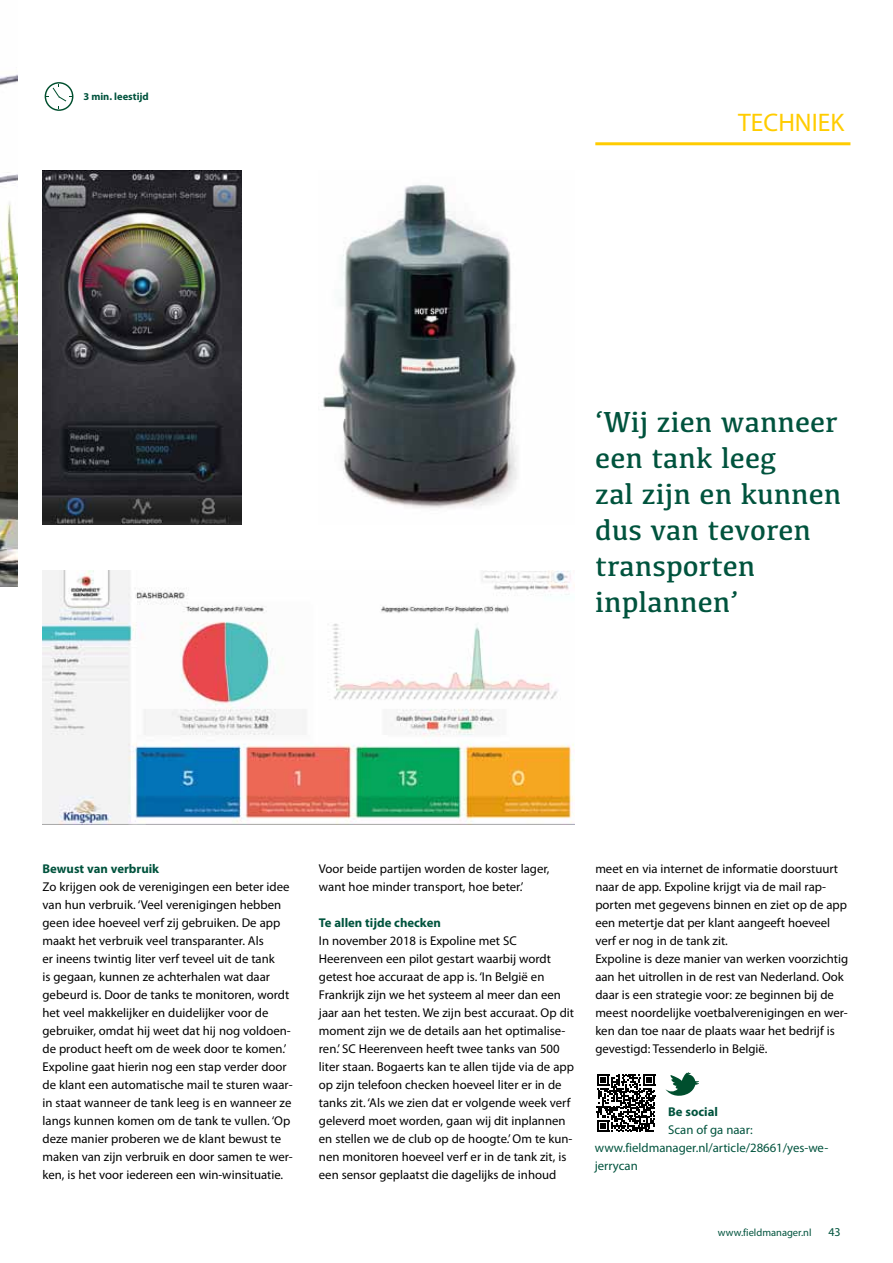
<style>
.page{position:relative;width:893px;height:1263px;background:#fff}
.page>*{position:absolute;margin:0;border:0;box-sizing:border-box;transform-origin:0 0}
.t1{font:30px/36px "Kefa";color:#00533d}
.t2{font:25.5px "Myriad Pro";color:#fc0}
.t3{font:12.75px/18px "Myriad Pro";color:#000}
.t4{font:12.75px/18px "Myriad Pro";color:#00533d}
.t5{font:700 12.75px "Myriad Pro";color:#00533d}
.t6{font:12px "Myriad Pro";color:#00533d}
.t7{font:10.5px "Myriad Pro";color:#00533d}
.t8{font:700 10.5px "Myriad Pro";color:#00533d}
</style>
<div class="page">
<hr style="left:595px;top:142px;width:255px;height:3px;background:#fc0">
<img style="left:0;top:74px;width:17px;height:512px">
<img style="left:43px;top:571px;width:531px;height:253px">
<svg style="left:45px;top:82px;width:28px;height:29px"></svg>
<img style="left:43px;top:170px;width:199px;height:354px">
<img style="left:322px;top:185px;width:195px;height:323px">
<svg style="left:597px;top:1074px;width:58px;height:58px"></svg>
<svg style="left:665px;top:1072px;width:33px;height:24px"></svg>
<p class="t8" style="left:83px;top:90px;width:67px">3 min. leestijd</p>
<h2 class="t2" style="left:738px;top:107px;width:107px">TECHNIEK</h2>
<h1 class="t1" style="left:595px;top:403px;width:248px">‘Wij zien wanneer een tank leeg<br>zal zijn en kunnen dus van tevoren transporten inplannen’</h1>
<p class="t5" style="left:43px;top:860px;width:118px">Bewust van verbruik</p>
<p class="t3" style="left:43px;top:878px;width:252px">Zo krijgen ook de verenigingen een beter idee van hun verbruik. ‘Veel verenigingen hebben geen idee hoeveel verf zij gebruiken. De app maakt het verbruik veel transparanter. Als<br>er ineens twintig liter verf teveel uit de tank<br>is gegaan, kunnen ze achterhalen wat daar gebeurd is. Door de tanks te monitoren, wordt het veel makkelijker en duidelijker voor de gebruiker, omdat hij weet dat hij nog voldoen&shy;de product heeft om de week door te komen.’ Expoline gaat hierin nog een stap verder door de klant een automatische mail te sturen waar&shy;in staat wanneer de tank leeg is en wanneer ze langs kunnen komen om de tank te vullen. ‘Op deze manier proberen we de klant bewust te maken van zijn verbruik en door samen te wer&shy;ken, is het voor iedereen een win-winsituatie.</p>
<p class="t3" style="left:319px;top:860px;width:232px">Voor beide partijen worden de koster lager, want hoe minder transport, hoe beter.’</p>
<p class="t5" style="left:319px;top:914px;width:123px">Te allen tijde checken</p>
<p class="t3" style="left:319px;top:932px;width:257px">In november 2018 is Expoline met SC Heerenveen een pilot gestart waarbij wordt getest hoe accuraat de app is. ‘In België en Frankrijk zijn we het systeem al meer dan een jaar aan het testen. We zijn best accuraat. Op dit moment zijn we de details aan het optimalise&shy;ren.’ SC Heerenveen heeft twee tanks van 500 liter staan. Bogaerts kan te allen tijde via de app op zijn telefoon checken hoeveel liter er in de tanks zit. ‘Als we zien dat er volgende week verf geleverd moet worden, gaan wij dit inplannen en stellen we de club op de hoogte.’ Om te kun&shy;nen monitoren hoeveel verf er in de tank zit, is een sensor geplaatst die dagelijks de inhoud</p>
<p class="t3" style="left:595px;top:860px;width:254px">meet en via internet de informatie doorstuurt naar de app. Expoline krijgt via de mail rap&shy;porten met gegevens binnen en ziet op de app een metertje dat per klant aangeeft hoeveel verf er nog in de tank zit.<br>Expoline is deze manier van werken voorzichtig aan het uitrollen in de rest van Nederland. Ook daar is een strategie voor: ze beginnen bij de meest noordelijke voetbalverenigingen en wer&shy;ken dan toe naar de plaats waar het bedrijf is gevestigd: Tessenderlo in België.</p>
<p class="t5" style="left:668px;top:1103px;width:51px">Be social</p>
<p class="t4" style="left:595px;top:1121px;width:235px;text-indent:73px">Scan of ga naar: www.fieldmanager.nl/article/28661/yes-we&shy;jerrycan</p>
<p class="t7" style="left:718px;top:1226px;width:95px">www.fieldmanager.nl</p>
<p class="t6" style="left:828px;top:1224px;width:14px">43</p>
</div>
